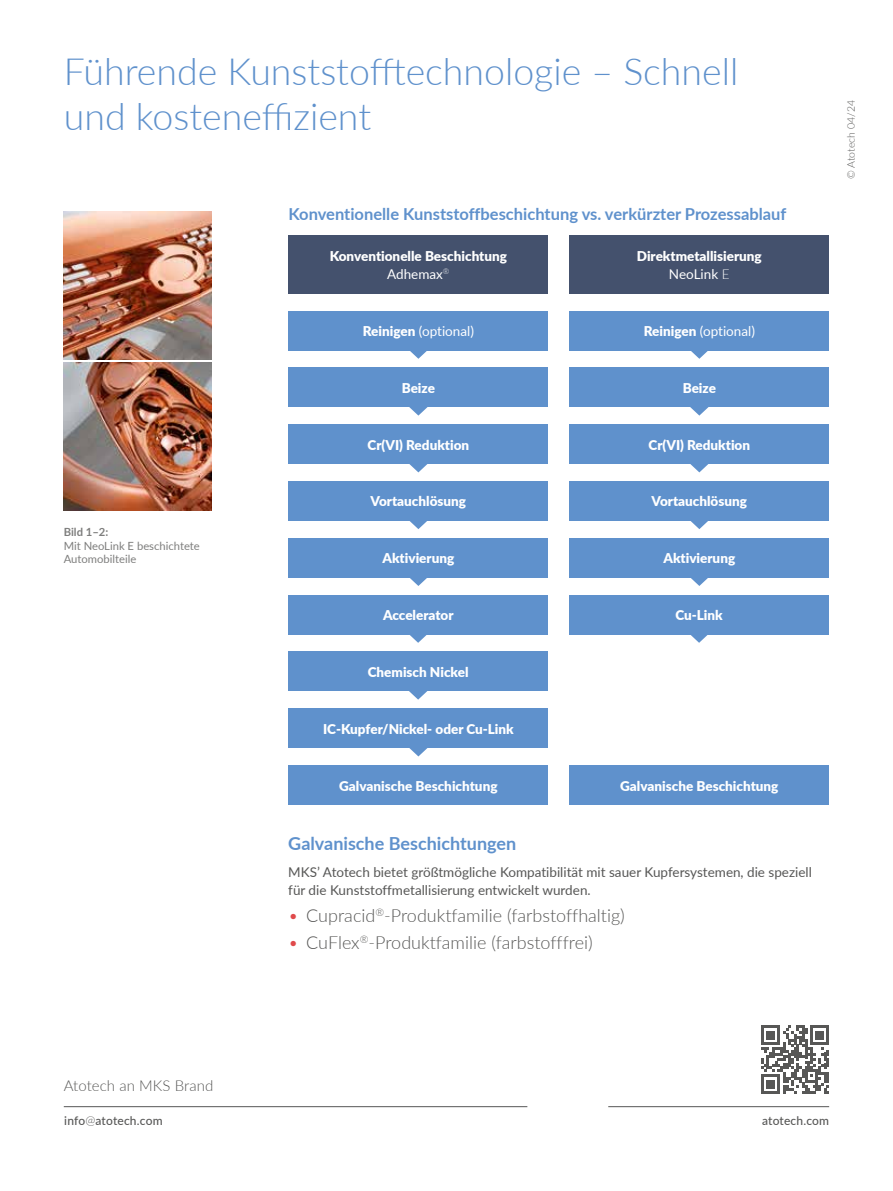
<style>
.page{position:relative;width:893px;height:1191px;background:#fff}
.page>*{position:absolute;margin:0;border:0;box-sizing:border-box;transform-origin:0 0}
.t1{font:300 37.5px/45px "Lato";color:#5f91cc}
.t2{font:300 18px "Lato";color:#575756}
.t3{font:700 18px "Lato";color:#5f91cc}
.t4{font:700 16.5px "Lato";color:#5f91cc}
.t5{font:300 15px "Lato";letter-spacing:.005em;color:#575756}
.t6{font:900 13.5px/18px "Lato";color:#fff;text-align:center}
.t7{font:13.5px/18px "Lato";color:#575756}
.t8{font:13.5px "Lato";color:#fff}
.t9{font:500 12px "Lato";letter-spacing:.01em;color:#575756}
.t10{font:11.25px/13.5px "Lato";color:#7e7e7d}
.t11{font:700 11.25px "Lato";color:#7e7e7d}
.t12{font:300 10.5px "Lato";color:#575756}
.s1{font-weight:400}
.s2{font-weight:300}
.s3{font-weight:900}
.s4{color:#e04a4b}
</style>
<div class="page">
<img style="left:64px;top:211px;width:147px;height:148px">
<img style="left:64px;top:362px;width:147px;height:148px">
<div style="left:289px;top:235px;width:259px;height:59px;background:#44516d"></div>
<svg style="left:389px;top:350px;width:58px;height:9px"></svg>
<div style="left:289px;top:311px;width:259px;height:39px;background:#5f91cc"></div>
<svg style="left:409px;top:407px;width:19px;height:8px"></svg>
<div style="left:289px;top:367px;width:259px;height:40px;background:#5f91cc"></div>
<svg style="left:409px;top:464px;width:19px;height:8px"></svg>
<div style="left:289px;top:424px;width:259px;height:40px;background:#5f91cc"></div>
<svg style="left:410px;top:521px;width:17px;height:8px"></svg>
<div style="left:289px;top:481px;width:259px;height:40px;background:#5f91cc"></div>
<svg style="left:389px;top:577px;width:58px;height:9px"></svg>
<div style="left:289px;top:538px;width:259px;height:39px;background:#5f91cc"></div>
<svg style="left:389px;top:634px;width:58px;height:9px"></svg>
<div style="left:288px;top:595px;width:260px;height:39px;background:#5f91cc"></div>
<svg style="left:409px;top:691px;width:19px;height:8px"></svg>
<div style="left:288px;top:651px;width:260px;height:40px;background:#5f91cc"></div>
<svg style="left:409px;top:748px;width:19px;height:8px"></svg>
<div style="left:289px;top:708px;width:259px;height:40px;background:#5f91cc"></div>
<div style="left:289px;top:765px;width:259px;height:40px;background:#5f91cc"></div>
<div style="left:569px;top:235px;width:260px;height:59px;background:#44516d"></div>
<svg style="left:670px;top:350px;width:58px;height:9px"></svg>
<div style="left:569px;top:311px;width:260px;height:39px;background:#5f91cc"></div>
<svg style="left:690px;top:407px;width:19px;height:8px"></svg>
<div style="left:569px;top:367px;width:260px;height:40px;background:#5f91cc"></div>
<svg style="left:690px;top:464px;width:19px;height:8px"></svg>
<div style="left:569px;top:424px;width:260px;height:40px;background:#5f91cc"></div>
<svg style="left:690px;top:521px;width:18px;height:8px"></svg>
<div style="left:569px;top:481px;width:260px;height:40px;background:#5f91cc"></div>
<svg style="left:670px;top:577px;width:58px;height:9px"></svg>
<div style="left:569px;top:538px;width:260px;height:39px;background:#5f91cc"></div>
<svg style="left:670px;top:634px;width:58px;height:9px"></svg>
<div style="left:569px;top:595px;width:260px;height:39px;background:#5f91cc"></div>
<div style="left:569px;top:765px;width:260px;height:40px;background:#5f91cc"></div>
<hr style="left:608px;top:1106px;width:221px;height:1px;background:#575756">
<svg style="left:761px;top:1093px;width:68px;height:1px"></svg>
<svg style="left:761px;top:1025px;width:68px;height:68px"></svg>
<hr style="left:64px;top:1106px;width:463px;height:1px;background:#575756">
<h1 class="t1" style="left:64px;top:48px;width:676px">Führende Kunststofftechnologie – Schnell und kosteneffizient</h1>
<p class="t4" style="left:289px;top:202px;width:499px">Konventionelle Kunststoffbeschichtung vs. verkürzter Prozessablauf</p>
<p class="t11" style="left:64px;top:524px;width:46px">Bild 1–2:</p>
<p class="t10" style="left:64px;top:538px;width:138px">Mit NeoLink E beschichtete<br>Automobilteile</p>
<p class="t6" style="left:330px;top:246px;width:179px">Konventionelle Beschichtung<br><span class="s1">Adhemax</span><sup>®</sup></p>
<p class="t6" style="left:637px;top:246px;width:126px">Direktmetallisierung<br><span class="s1">NeoLink</span> <span class="s2">E</span></p>
<p class="t8" style="left:363px;top:321px;width:113px"><span class="s3">Reinigen</span> (optional)</p>
<p class="t8" style="left:644px;top:321px;width:113px"><span class="s3">Reinigen</span> (optional)</p>
<p class="t6" style="left:402px;top:378px;width:35px">Beize</p>
<p class="t6" style="left:683px;top:378px;width:35px">Beize</p>
<p class="t6" style="left:368px;top:435px;width:103px">Cr(VI) Reduktion</p>
<p class="t6" style="left:648px;top:435px;width:103px">Cr(VI) Reduktion</p>
<p class="t6" style="left:371px;top:492px;width:97px">Vortauchlösung</p>
<p class="t6" style="left:652px;top:492px;width:97px">Vortauchlösung</p>
<p class="t6" style="left:382px;top:548px;width:73px">Aktivierung</p>
<p class="t6" style="left:663px;top:548px;width:73px">Aktivierung</p>
<p class="t6" style="left:383px;top:605px;width:72px">Accelerator</p>
<p class="t6" style="left:675px;top:605px;width:49px">Cu-Link</p>
<p class="t6" style="left:368px;top:662px;width:102px">Chemisch Nickel</p>
<p class="t6" style="left:323px;top:719px;width:192px">IC-Kupfer/Nickel- oder Cu-Link</p>
<p class="t6" style="left:339px;top:776px;width:160px">Galvanische Beschichtung</p>
<p class="t6" style="left:620px;top:776px;width:160px">Galvanische Beschichtung</p>
<h2 class="t3" style="left:288px;top:830px;width:229px">Galvanische Beschichtungen</h2>
<p class="t7" style="left:288px;top:863px;width:525px">MKSʼ Atotech bietet größtmögliche Kompatibilität mit sauer Kupfersystemen, die speziell für die Kunststoffmetallisierung entwickelt wurden.</p>
<h2 class="t2" style="left:288px;top:903px;width:338px"><span class="s4">•</span> Cupracid<sup>®</sup>-Produktfamilie (farbstoffhaltig)</h2>
<h2 class="t2" style="left:288px;top:930px;width:306px"><span class="s4">•</span> CuFlex<sup>®</sup>-Produktfamilie (farbstofffrei)</h2>
<p class="t12" style="left:844px;top:179px;width:80px;rotate:-90deg">© Atotech 04/24</p>
<p class="t5" style="left:64px;top:1075px;width:151px">Atotech an MKS Brand</p>
<p class="t9" style="left:64px;top:1112px;width:100px">info<span class="s2">@</span>atotech.com</p>
<p class="t9" style="left:762px;top:1112px;width:69px">atotech.com</p>
</div>
